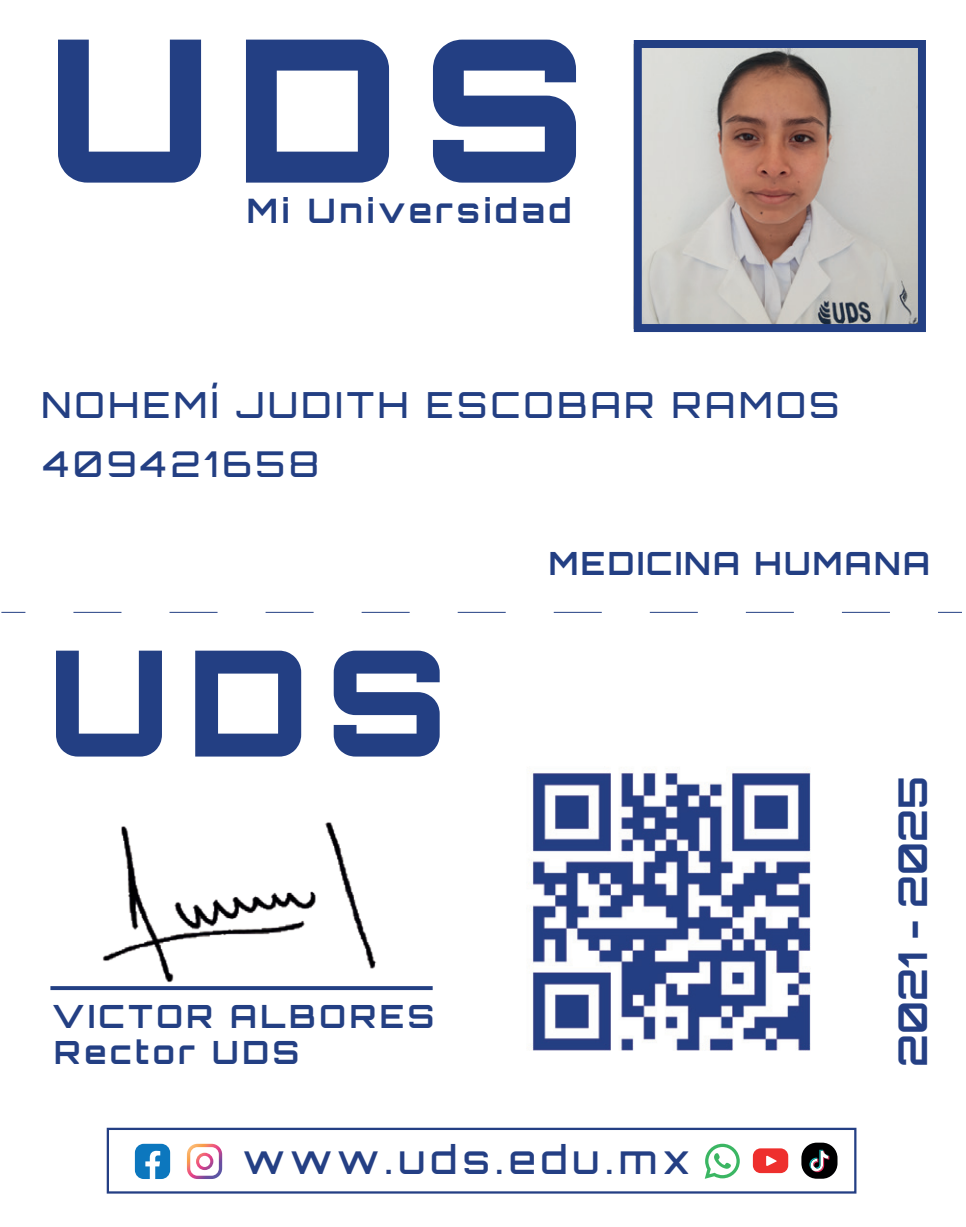
<style>
.page{position:relative;width:966px;height:1227px;background:#fff}
.page>*{position:absolute;margin:0;border:0;box-sizing:border-box;transform-origin:0 0}
.t1{font:700 39.6px "Orbitron";color:#243f84}
.t2{font:500 39.2px "Orbitron";letter-spacing:.135em;color:#243f84}
.t3{font:500 36px "Orbitron";letter-spacing:.1em;color:#233f83}
.t4{font:500 35.6px "Orbitron";letter-spacing:.115em;color:#233f83}
.t5{font:700 33.6px "Orbitron";letter-spacing:.115em;color:#233f83}
.t6{font:700 32px/36px "Orbitron";letter-spacing:.11em;color:#233f83}
.t7{font:700 32px "Orbitron";letter-spacing:.075em;color:#233f83}
</style>
<div class="page">
<img style="left:642px;top:49px;width:274px;height:274px">
<div style="left:633px;top:40px;width:292px;height:292px;border:8px solid #233f83"></div>
<svg style="left:58px;top:40px;width:143px;height:143px"></svg>
<svg style="left:246px;top:40px;width:143px;height:143px"></svg>
<svg style="left:433px;top:40px;width:143px;height:143px"></svg>
<svg style="left:56px;top:651px;width:106px;height:105px"></svg>
<svg style="left:195px;top:651px;width:106px;height:105px"></svg>
<svg style="left:334px;top:651px;width:105px;height:105px"></svg>
<div style="left:50px;top:986px;width:382px;height:4px;border:2px solid #233f83"></div>
<img style="left:94px;top:822px;width:288px;height:169px">
<svg style="left:187px;top:1144px;width:35px;height:35px"></svg>
<svg style="left:704px;top:1144px;width:35px;height:35px"></svg>
<svg style="left:752px;top:1148px;width:36px;height:25px"></svg>
<div style="left:107px;top:1128px;width:749px;height:65px;border:2px solid #243f84"></div>
<div style="left:801px;top:1143px;width:36px;height:36px;background:#000001;border-radius:15px"></div>
<svg style="left:809px;top:1150px;width:20px;height:22px"></svg>
<img style="left:531px;top:770px;width:280px;height:281px">
<svg style="left:1px;top:612px;width:24px;height:1px"></svg>
<svg style="left:73px;top:612px;width:817px;height:1px"></svg>
<svg style="left:938px;top:612px;width:23px;height:1px"></svg>
<svg style="left:135px;top:1144px;width:35px;height:35px"></svg>
<p class="t5" style="left:247px;top:191px;width:326px">Mi Universidad</p>
<p class="t3" style="left:41px;top:382px;width:799px">NOHEMÍ JUDITH ESCOBAR RAMOS</p>
<p class="t4" style="left:43px;top:442px;width:277px">409421658</p>
<p class="t6" style="left:52px;top:998px;width:383px">VICTOR ALBORES<br>Rector UDS</p>
<p class="t7" style="left:548px;top:544px;width:382px">MEDICINA HUMANA</p>
<p class="t1" style="left:888px;top:1067px;width:293px;rotate:-90deg">2021 - 2025</p>
<p class="t2" style="left:243px;top:1135px;width:448px">www.uds.edu.mx</p>
</div>
